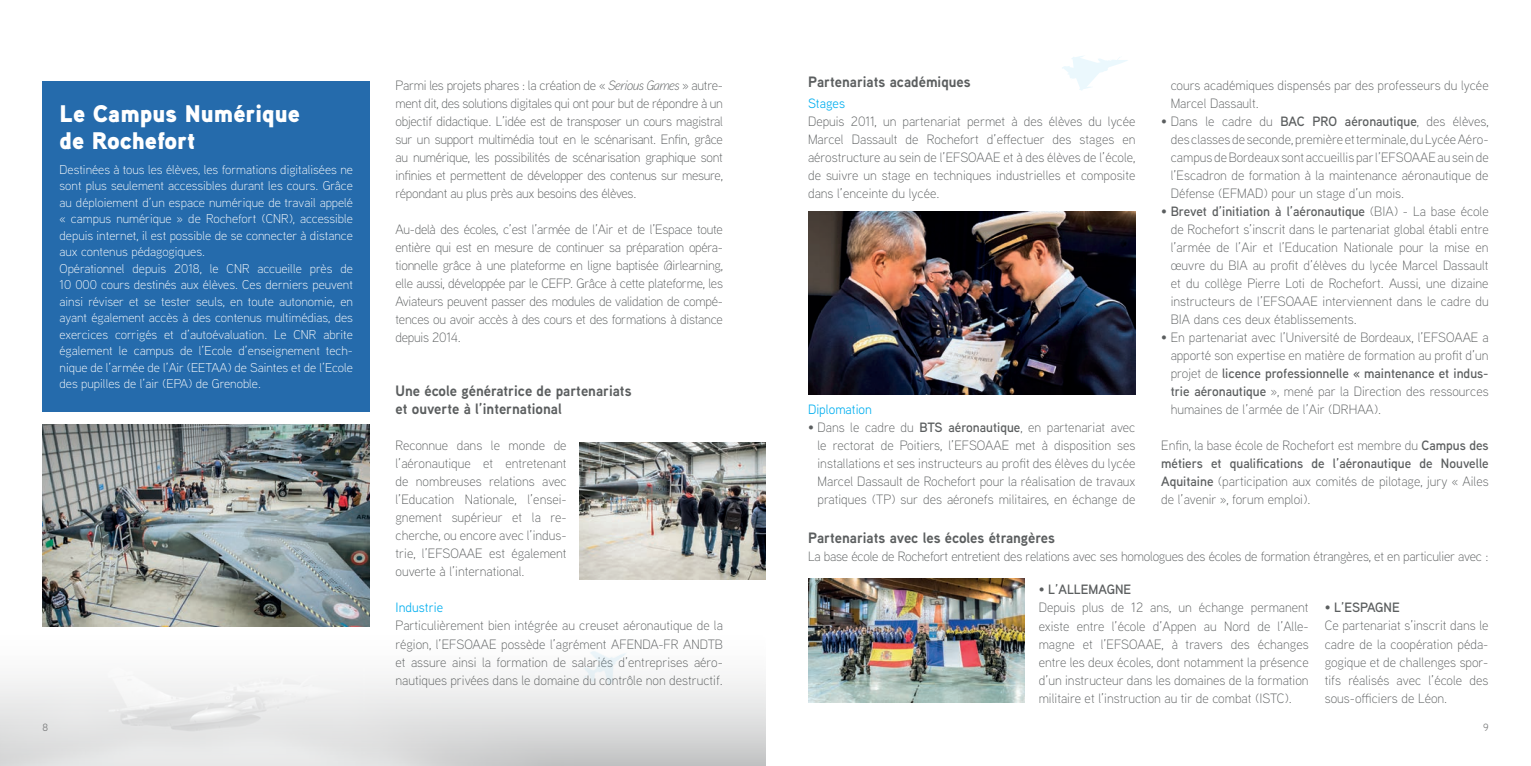
<style>
.page{position:relative;width:1531px;height:766px;background:#fff}
.page>*{position:absolute;margin:0;border:0;box-sizing:border-box;transform-origin:0 0}
.t1{font:900 24px/27px "Aaux Next";color:#fff}
.Style_de_paragraphe{font:700 15px/18px "Aaux Next";color:#5b5e5f}
.Style_de_paragraphe-2{font:300 13.5px/18px "Aaux Next";color:#5b5e5f;text-align:justify}
.Style_de_paragraphe-3{font:13.5px "Aaux Next";color:#00aeef}
.Style_de_paragraphe-4{font:600 13.5px "Aaux Next";color:#5b5e5f}
.t2{font:300 12.75px/16.5px "Aaux Next";color:#fff;text-align:justify}
.t3{font:10.5px "Aaux Next";color:#777879}
.s1{font-style:italic}
.s2{font-weight:600}
.s3{font-weight:300}
</style>
<div class="page">
<img style="left:0;top:616px;width:765px;height:149px">
<img style="left:43px;top:424px;width:327px;height:202px">
<img style="left:808px;top:211px;width:327px;height:183px">
<img style="left:808px;top:578px;width:217px;height:124px">
<img style="left:579px;top:442px;width:186px;height:137px">
<div style="left:43px;top:81px;width:327px;height:330px;background:#256bac"></div>
<img style="left:560px;top:626px;width:88px;height:75px">
<svg style="left:1062px;top:56px;width:66px;height:35px"></svg>
<p class="t1" style="left:60px;top:99px;width:242px">Le Campus Numérique de Rochefort</p>
<p class="t2" style="left:60px;top:160px;width:295px">Destinées à tous les élèves, les formations digitalisées ne sont plus seulement accessibles durant les cours. Grâce au déploiement d’un espace numérique de travail appelé « campus numérique » de Rochefort (CNR), accessible depuis internet, il est possible de se connecter à distance aux contenus pédagogiques.</p>
<p class="t2" style="left:60px;top:259px;width:295px">Opérationnel depuis 2018, le CNR accueille près de 10 000 cours destinés aux élèves. Ces derniers peuvent ainsi réviser et se tester seuls, en toute autonomie, en ayant également accès à des contenus multimédias, des exercices corrigés et d’autoévaluation. Le CNR abrite également le campus de l’Ecole d’enseignement tech&shy;nique de l’armée de l’Air (EETAA) de Saintes et de l’Ecole des pupilles de l’air (EPA) de Grenoble.</p>
<p class="Style_de_paragraphe-2" style="left:395px;top:76px;width:329px">Parmi les projets phares : la création de « <span class="s1">Serious Games</span> » autre&shy;ment dit, des solutions digitales qui ont pour but de répondre à un objectif didactique. L’idée est de transposer un cours magistral sur un support multimédia tout en le scénarisant. Enfin, grâce au numérique, les possibilités de scénarisation graphique sont infinies et permettent de développer des contenus sur mesure, répondant au plus près aux besoins des élèves.</p>
<p class="Style_de_paragraphe-2" style="left:395px;top:220px;width:329px">Au-delà des écoles, c’est l’armée de l’Air et de l’Espace toute entière qui est en mesure de continuer sa préparation opéra&shy;tionnelle grâce à une plateforme en ligne baptisée @irlearning, elle aussi, développée par le CEFP. Grâce à cette plateforme, les Aviateurs peuvent passer des modules de validation de compé&shy;tences ou avoir accès à des cours et des formations à distance depuis 2014.</p>
<p class="Style_de_paragraphe" style="left:395px;top:381px;width:238px">Une école génératrice de partenariats et ouverte à l’international</p>
<p class="Style_de_paragraphe-2" style="left:395px;top:436px;width:173px">Reconnue dans le monde de l’aéronautique et entretenant de nombreuses relations avec l’Education Nationale, l’ensei&shy;gnement supérieur et la re&shy;cherche, ou encore avec l’indus&shy;trie, l’EFSOAAE est également ouverte à l’international.</p>
<p class="Style_de_paragraphe-3" style="left:395px;top:598px;width:49px">Industrie</p>
<p class="Style_de_paragraphe-2" style="left:395px;top:616px;width:329px">Particulièrement bien intégrée au creuset aéronautique de la région, l’EFSOAAE possède l’agrément AFENDA-FR ANDTB et assure ainsi la formation de salariés d’entreprises aéro&shy;nautiques privées dans le domaine du contrôle non destructif.</p>
<p class="Style_de_paragraphe" style="left:808px;top:72px;width:164px">Partenariats académiques</p>
<p class="Style_de_paragraphe-3" style="left:808px;top:94px;width:38px">Stages</p>
<p class="Style_de_paragraphe-2" style="left:808px;top:112px;width:329px">Depuis 2011, un partenariat permet à des élèves du lycée Marcel Dassault de Rochefort d’effectuer des stages en aérostructure au sein de l’EFSOAAE et à des élèves de l’école, de suivre un stage en techniques industrielles et composite dans l’enceinte du lycée.</p>
<p class="Style_de_paragraphe-3" style="left:808px;top:400px;width:65px">Diplomation</p>
<p class="Style_de_paragraphe-2" style="left:817px;top:418px;width:319px;text-indent:-10px">• Dans le cadre du <span class="s2">BTS aéronautique</span>, en partenariat avec le rectorat de Poitiers, l’EFSOAAE met à disposition ses installations et ses instructeurs au profit des élèves du lycée Marcel Dassault de Rochefort pour la réalisation de travaux pratiques (TP) sur des aéronefs militaires, en échange de</p>
<p class="Style_de_paragraphe-2" style="left:1170px;top:76px;width:319px">cours académiques dispensés par des professeurs du lycée<br>Marcel Dassault.</p>
<p class="Style_de_paragraphe-2" style="left:1170px;top:112px;width:319px;text-indent:-9px">• Dans le cadre du <span class="s2">BAC PRO aéronautique</span>, des élèves, des classes de seconde, première et terminale, du Lycée Aéro&shy;campus de Bordeaux sont accueillis par l’EFSOAAE au sein de l’Escadron de formation à la maintenance aéronautique de Défense (EFMAD) pour un stage d’un mois.</p>
<p class="Style_de_paragraphe-2" style="left:1170px;top:202px;width:319px;text-indent:-9px">• <span class="s2">Brevet d’initiation à l’aéronautique</span> (BIA) - La base école de Rochefort s’inscrit dans le partenariat global établi entre l’armée de l’Air et l’Education Nationale pour la mise en œuvre du BIA au profit d’élèves du lycée Marcel Dassault et du collège Pierre Loti de Rochefort. Aussi, une dizaine instructeurs de l’EFSOAAE interviennent dans le cadre du BIA dans ces deux établissements.</p>
<p class="Style_de_paragraphe-2" style="left:1170px;top:328px;width:319px;text-indent:-9px">• En partenariat avec l’Université de Bordeaux, l’EFSOAAE a apporté son expertise en matière de formation au profit d’un projet de <span class="s2">licence professionnelle « maintenance et indus&shy;trie aéronautique</span> », mené par la Direction des ressources humaines de l’armée de l’Air (DRHAA).</p>
<p class="Style_de_paragraphe-2" style="left:1161px;top:436px;width:329px">Enfin, la base école de Rochefort est membre du <span class="s2">Campus des métiers et qualifications de l’aéronautique de Nouvelle Aquitaine</span> (participation aux comités de pilotage, jury « Ailes de l’avenir », forum emploi).</p>
<p class="Style_de_paragraphe" style="left:808px;top:528px;width:249px">Partenariats avec les écoles étrangères</p>
<p class="Style_de_paragraphe-2" style="left:808px;top:547px;width:682px">La base école de Rochefort entretient des relations avec ses homologues des écoles de formation étrangères, et en particulier avec :</p>
<p class="Style_de_paragraphe-4" style="left:1039px;top:580px;width:94px"><span class="s3">•</span> L’ALLEMAGNE</p>
<p class="Style_de_paragraphe-2" style="left:1039px;top:598px;width:271px">Depuis plus de 12 ans, un échange permanent existe entre l’école d’Appen au Nord de l’Alle&shy;magne et l’EFSOAAE, à travers des échanges entre les deux écoles, dont notamment la présence d’un instructeur dans les domaines de la formation militaire et l’instruction au tir de combat (ISTC).</p>
<p class="Style_de_paragraphe-4" style="left:1324px;top:598px;width:77px"><span class="s3">•</span> L’ESPAGNE</p>
<p class="Style_de_paragraphe-2" style="left:1324px;top:616px;width:165px">Ce partenariat s’inscrit dans le cadre de la coopération péda&shy;gogique et de challenges spor&shy;tifs réalisés avec l’école des sous-officiers de Léon.</p>
<p class="t3" style="left:43px;top:719px;width:7px">8</p>
<p class="t3" style="left:1483px;top:719px;width:7px">9</p>
</div>
